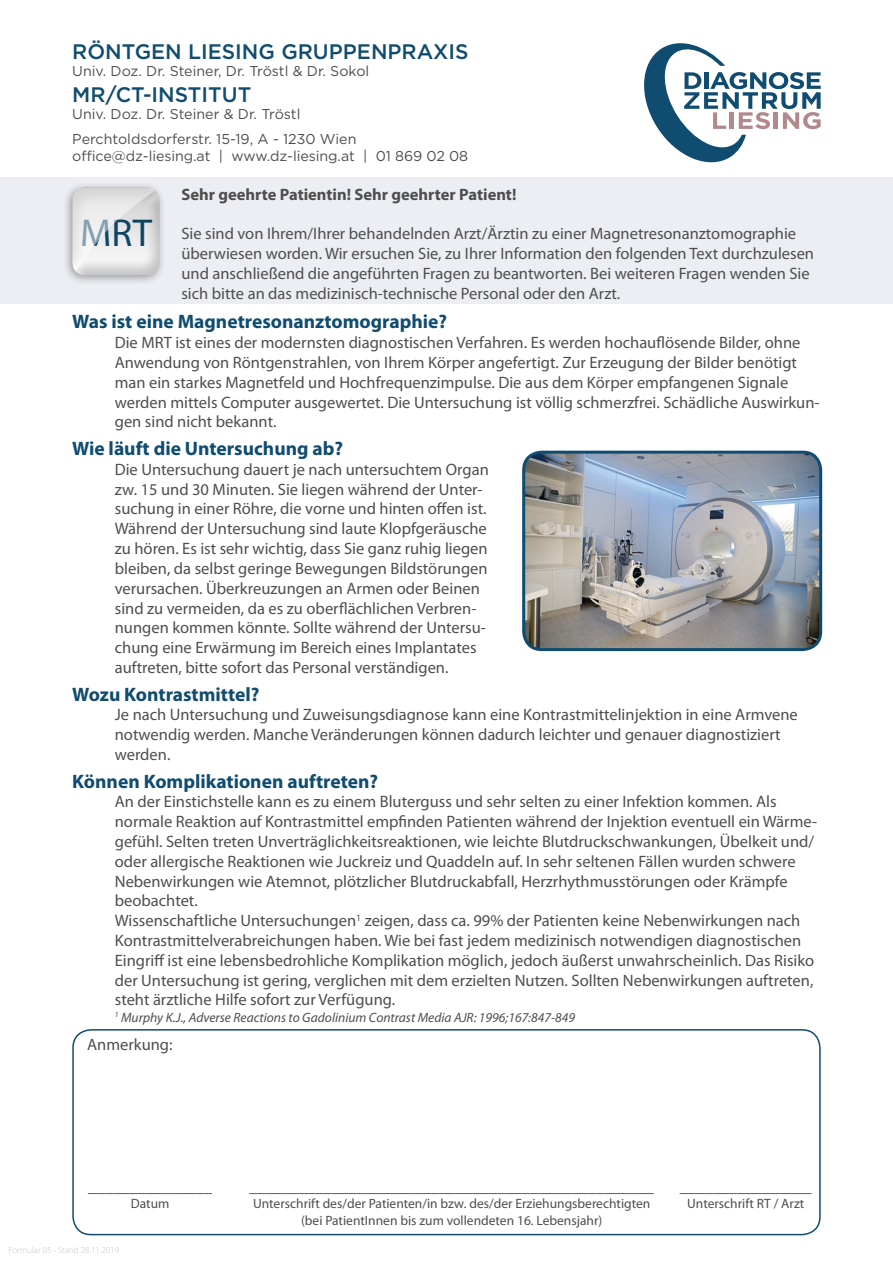
<style>
.page{position:relative;width:893px;height:1263px;background:#fff}
.page>*{position:absolute;margin:0;border:0;box-sizing:border-box;transform-origin:0 0}
.t1{font:39px "Myriad Pro";color:#104c6f}
.Überschrift{font:500 21px "Gotham";color:#104c6f}
.Überschrift-2{font:700 19.5px "Myriad Pro";color:#104c6f}
.eingerückt{font:16.5px/19.8px "Myriad Pro";color:#4e4e4d}
.eingerückt-2{font:16.5px "Myriad Pro";color:#104c6f}
.t2{font:700 16.5px "Myriad Pro";color:#4e4e4d}
.eingerückt-3{font:14.25px "Gotham";color:#4e4e4d}
.eingerückt-4{font:13.5px "Myriad Pro";color:#4e4e4d}
.eingerückt-5{font:italic 13.5px "Myriad Pro";color:#4e4e4d}
.Überschrift-3{font:300 9px "Myriad Pro";color:#c5c5c5}
</style>
<div class="page">
<div style="left:0;top:178px;width:893px;height:126px;background:#eceef3"></div>
<img style="left:524px;top:452px;width:297px;height:197px">
<div style="left:522px;top:451px;width:300px;height:200px;border:3px solid #104c6f;border-radius:18px"></div>
<svg style="left:644px;top:43px;width:177px;height:120px"></svg>
<div style="left:62px;top:181px;width:104px;height:105px;background:#151616;opacity:.75"></div>
<div style="left:72px;top:187px;width:90px;height:90px;background:#151616;opacity:.5"></div>
<svg style="left:72px;top:187px;width:88px;height:88px"></svg>
<div style="left:72px;top:1029px;width:749px;height:206px;border:2px solid #104c6f;border-radius:18px"></div>
<p class="Überschrift" style="left:72px;top:38px;width:398px">RÖNTGEN LIESING GRUPPENPRAXIS</p>
<p class="eingerückt-3" style="left:72px;top:62px;width:299px">Univ. Doz. Dr. Steiner, Dr. Tröstl &amp; Dr. Sokol</p>
<p class="Überschrift" style="left:72px;top:80px;width:181px">MR/CT-INSTITUT</p>
<p class="eingerückt-3" style="left:72px;top:105px;width:230px">Univ. Doz. Dr. Steiner &amp; Dr. Tröstl</p>
<p class="eingerückt-3" style="left:72px;top:130px;width:286px">Perchtoldsdorferstr. 15-19, A - 1230 Wien</p>
<p class="eingerückt-3" style="left:72px;top:147px;width:397px">office@dz-liesing.at | www.dz-liesing.at | 01 869 02 08</p>
<p class="t1" style="left:80px;top:209px;width:74px">MRT</p>
<p class="t2" style="left:181px;top:183px;width:336px">Sehr geehrte Patientin! Sehr geehrter Patient!</p>
<p class="eingerückt" style="left:181px;top:224px;width:634px">Sie sind von Ihrem/Ihrer behandelnden Arzt/Ärztin zu einer Magnetresonanztomographie überwiesen worden. Wir ersuchen Sie, zu Ihrer Information den folgenden Text durchzulesen und anschließend die angeführten Fragen zu beantworten. Bei weiteren Fragen wenden Sie sich bitte an das medizinisch-technische Personal oder den Arzt.</p>
<p class="Überschrift-2" style="left:72px;top:309px;width:376px">Was ist eine Magnetresonanztomographie?</p>
<p class="eingerückt" style="left:115px;top:332px;width:706px">Die MRT ist eines der modernsten diagnostischen Verfahren. Es werden hochauflösende Bilder, ohne Anwendung von Röntgenstrahlen, von Ihrem Körper angefertigt. Zur Erzeugung der Bilder benötigt man ein starkes Magnetfeld und Hochfrequenzimpulse. Die aus dem Körper empfangenen Signale werden mittels Computer ausgewertet. Die Untersuchung ist völlig schmerzfrei. Schädliche Auswirkun&shy;gen sind nicht bekannt.</p>
<p class="Überschrift-2" style="left:72px;top:436px;width:272px">Wie läuft die Untersuchung ab?</p>
<p class="eingerückt" style="left:115px;top:459px;width:376px">Die Untersuchung dauert je nach untersuchtem Organ zw. 15 und 30 Minuten. Sie liegen während der Unter&shy;suchung in einer Röhre, die vorne und hinten offen ist.<br>Während der Untersuchung sind laute Klopfgeräusche zu hören. Es ist sehr wichtig, dass Sie ganz ruhig liegen bleiben, da selbst geringe Bewegungen Bildstörungen verursachen. Überkreuzungen an Armen oder Beinen sind zu vermeiden, da es zu oberflächlichen Verbren&shy;nungen kommen könnte. Sollte während der Untersu&shy;chung eine Erwärmung im Bereich eines Implantates auftreten, bitte sofort das Personal verständigen.</p>
<p class="Überschrift-2" style="left:72px;top:681px;width:189px">Wozu Kontrastmittel?</p>
<p class="eingerückt" style="left:115px;top:705px;width:684px">Je nach Untersuchung und Zuweisungsdiagnose kann eine Kontrastmittelinjektion in eine Armvene notwendig werden. Manche Veränderungen können dadurch leichter und genauer diagnostiziert werden.</p>
<p class="Überschrift-2" style="left:72px;top:768px;width:307px">Können Komplikationen auftreten?</p>
<p class="eingerückt" style="left:115px;top:792px;width:704px">An der Einstichstelle kann es zu einem Bluterguss und sehr selten zu einer Infektion kommen. Als normale Reaktion auf Kontrastmittel empfinden Patienten während der Injektion eventuell ein Wärme&shy;gefühl. Selten treten Unverträglichkeitsreaktionen, wie leichte Blutdruckschwankungen, Übelkeit und/ oder allergische Reaktionen wie Juckreiz und Quaddeln auf. In sehr seltenen Fällen wurden schwere Nebenwirkungen wie Atemnot, plötzlicher Blutdruckabfall, Herzrhythmusstörungen oder Krämpfe beobachtet.<br>Wissenschaftliche Untersuchungen<sup>1</sup> zeigen, dass ca. 99% der Patienten keine Nebenwirkungen nach Kontrastmittelverabreichungen haben. Wie bei fast jedem medizinisch notwendigen diagnostischen Eingriff ist eine lebensbedrohliche Komplikation möglich, jedoch äußerst unwahrscheinlich. Das Risiko der Untersuchung ist gering, verglichen mit dem erzielten Nutzen. Sollten Nebenwirkungen auftreten, steht ärztliche Hilfe sofort zur Verfügung.</p>
<p class="eingerückt-5" style="left:115px;top:1009px;width:462px"><sup>1</sup> Murphy K.J., Adverse Reactions to Gadolinium Contrast Media AJR: 1996;167:847-849</p>
<p class="eingerückt" style="left:87px;top:1034px;width:87px">Anmerkung:</p>
<p class="eingerückt-2" style="left:88px;top:1176px;width:125px">_______________</p>
<p class="eingerückt-2" style="left:250px;top:1176px;width:406px">_________________________________________________</p>
<p class="eingerückt-2" style="left:680px;top:1176px;width:133px">________________</p>
<p class="eingerückt-4" style="left:131px;top:1195px;width:40px">Datum</p>
<p class="eingerückt-4" style="left:253px;top:1195px;width:399px">Unterschrift des/der Patienten/in bzw. des/der Erziehungsberechtigten</p>
<p class="eingerückt-4" style="left:687px;top:1195px;width:119px">Unterschrift RT / Arzt</p>
<p class="eingerückt-4" style="left:301px;top:1211px;width:303px">(bei PatientInnen bis zum vollendeten 16. Lebensjahr)</p>
<p class="Überschrift-3" style="left:9px;top:1244px;width:112px">Formular 05 - Stand 28.11.2019</p>
</div>
